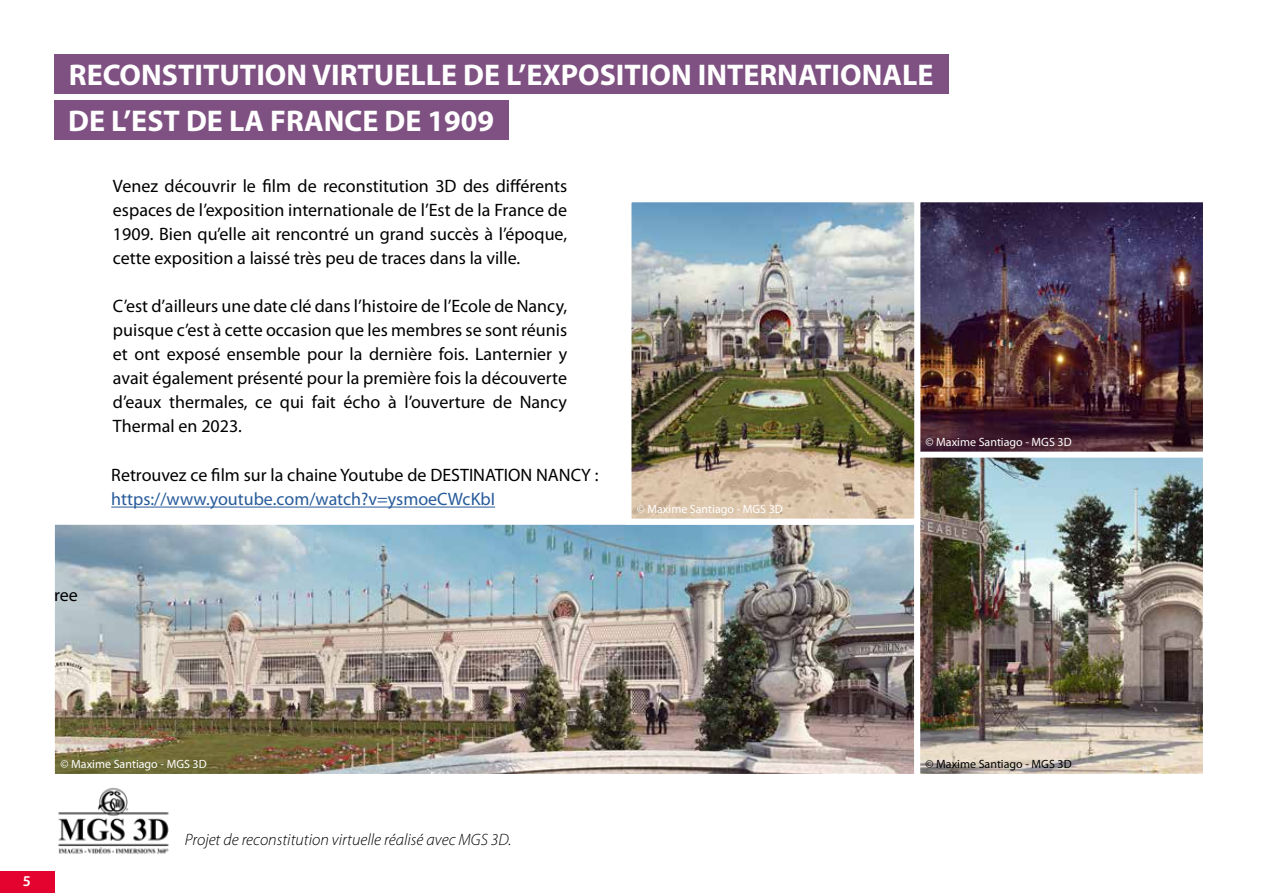
<style>
.page{position:relative;width:1263px;height:893px;background:#fff}
.page>*{position:absolute;margin:0;border:0;box-sizing:border-box;transform-origin:0 0}
.t1{font:700 30px "Myriad Pro";color:#fff}
.t2{font:18px/24px "Myriad Pro";color:#000;text-align:justify}
.t3{font:18px "Myriad Pro";color:#275b9b}
.t4{font:italic 300 16.5px "Myriad Pro";color:#000}
.t5{font:600 15px "Myriad Pro";color:#fff}
.t6{font:12px "Myriad Pro";color:#fff}
.t7{font:12px "Myriad Pro";color:#000}
</style>
<div class="page">
<div style="left:54px;top:54px;width:894px;height:40px;background:#7f5182"></div>
<img style="left:56px;top:526px;width:857px;height:247px">
<div style="left:49px;top:519px;width:871px;height:261px;border:6px solid #fff"></div>
<img style="left:921px;top:203px;width:281px;height:249px">
<div style="left:914px;top:196px;width:295px;height:266px;border:6px solid #fff"></div>
<img style="left:921px;top:459px;width:281px;height:314px">
<div style="left:914px;top:452px;width:295px;height:328px;border:6px solid #fff"></div>
<img style="left:632px;top:203px;width:281px;height:315px">
<div style="left:625px;top:196px;width:295px;height:329px;border:6px solid #fff"></div>
<div style="left:0;top:871px;width:54px;height:22px;background:#e4032f"></div>
<div style="left:54px;top:100px;width:454px;height:40px;background:#7f5182"></div>
<img style="left:58px;top:787px;width:111px;height:67px">
<hr style="left:111px;top:507px;width:384px;height:1px;background:#275b9b">
<h1 class="t1" style="left:69px;top:55px;width:866px">RECONSTITUTION VIRTUELLE DE L’EXPOSITION INTERNATIONALE</h1>
<h1 class="t1" style="left:68px;top:101px;width:427px">DE L’EST DE LA FRANCE DE 1909</h1>
<p class="t2" style="left:54px;top:583px;width:25px">ree</p>
<p class="t2" style="left:113px;top:174px;width:456px">Venez découvrir le film de reconstitution 3D des différents espaces de l’exposition internationale de l’Est de la France de 1909. Bien qu’elle ait rencontré un grand succès à l’époque, cette exposition a laissé très peu de traces dans la ville.</p>
<p class="t2" style="left:113px;top:294px;width:456px">C’est d’ailleurs une date clé dans l’histoire de l’Ecole de Nancy, puisque c’est à cette occasion que les membres se sont réunis et ont exposé ensemble pour la dernière fois. Lanternier y avait également présenté pour la première fois la découverte d’eaux thermales, ce qui fait écho à l’ouverture de Nancy Thermal en 2023.</p>
<p class="t2" style="left:111px;top:463px;width:489px">Retrouvez ce film sur la chaine Youtube de DESTINATION NANCY :</p>
<p class="t3" style="left:111px;top:488px;width:385px">https://www.youtube.com/watch?v=ysmoeCWcKbI</p>
<p class="t6" style="left:637px;top:502px;width:148px">© Maxime Santiago - MGS 3D</p>
<p class="t6" style="left:925px;top:434px;width:148px">© Maxime Santiago - MGS 3D</p>
<p class="t5" style="left:23px;top:872px;width:10px">5</p>
<p class="t6" style="left:61px;top:756px;width:148px">© Maxime Santiago - MGS 3D</p>
<p class="t7" style="left:925px;top:756px;width:148px">© Maxime Santiago - MGS 3D</p>
<p class="t4" style="left:185px;top:829px;width:328px">Projet de reconstitution virtuelle réalisé avec MGS 3D.</p>
</div>
